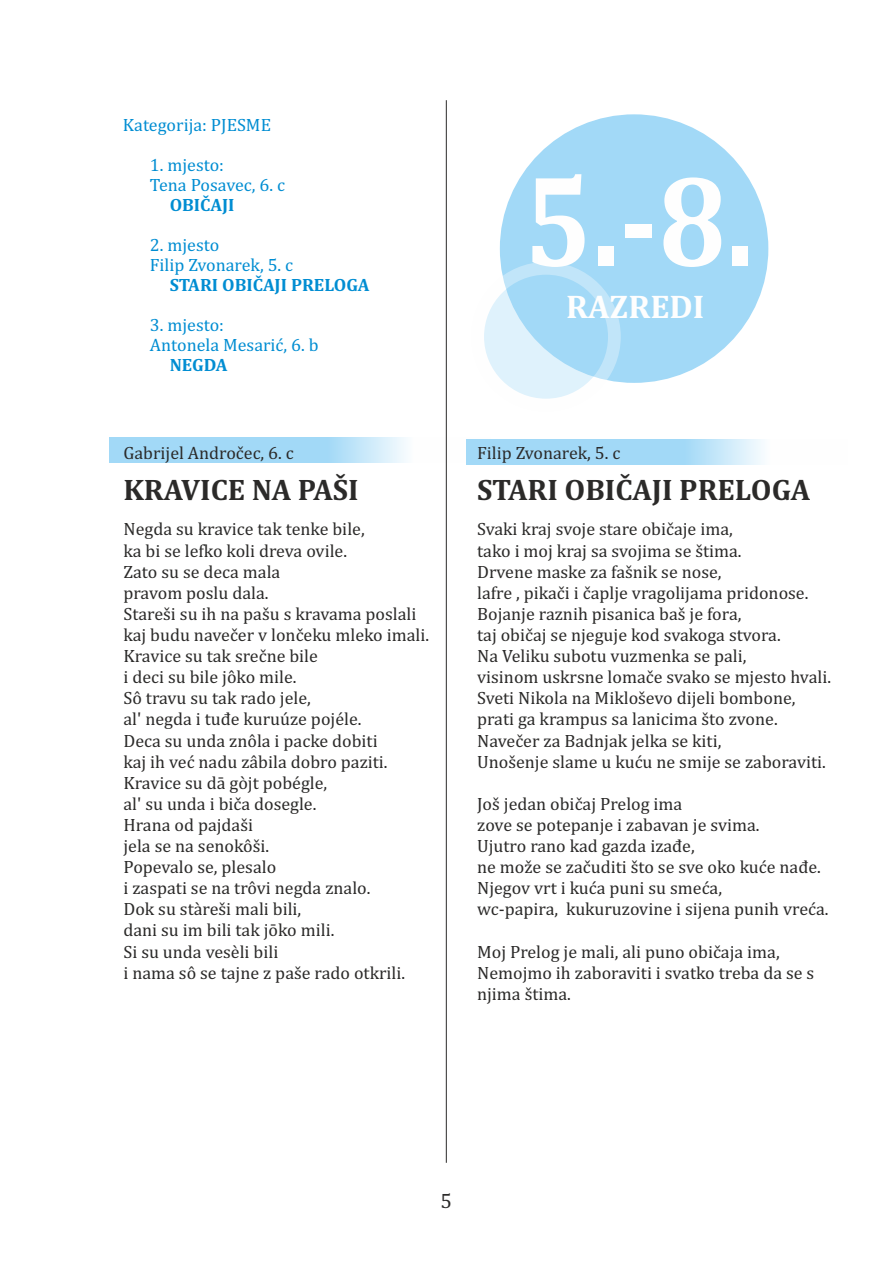
<style>
.page{position:relative;width:893px;height:1263px;background:#fff}
.page>*{position:absolute;margin:0;border:0;box-sizing:border-box;transform-origin:0 0}
.t1{font:700 131.25px "Cambria";color:#fefefe;scale:.88 1}
.t2{font:700 33.15px "Cambria";color:#fefefe}
.t3{font:700 30px "Cambria";color:#2b2a29}
.t4{font:21px "Cambria";color:#2b2a29}
.t5{font:18px/21.1px "Cambria";color:#2b2a29}
.t6{font:18px "Cambria";color:#008dd2}
.t7{font:700 18px "Cambria";color:#008dd2}
</style>
<div class="page">
<svg style="left:110px;top:437px;width:336px;height:25px;fill:#a2d9f7"></svg>
<svg style="left:466px;top:439px;width:296px;height:25px;fill:#a2d9f7"></svg>
<hr style="left:446px;top:100px;width:1px;height:1063px;background:#2b2a29">
<div style="left:500px;top:114px;width:268px;height:269px;background:#a2d9f7;border-radius:50%"></div>
<svg style="left:471px;top:262px;width:150px;height:149px"></svg>
<p class="t6" style="left:123px;top:117px;width:150px">Kategorija: PJESME</p>
<p class="t6" style="left:150px;top:157px;width:76px">1. mjesto:</p>
<p class="t6" style="left:150px;top:177px;width:137px">Tena Posavec, 6. c</p>
<p class="t7" style="left:170px;top:197px;width:66px">OBIČAJI</p>
<p class="t6" style="left:150px;top:237px;width:71px">2. mjesto</p>
<p class="t6" style="left:150px;top:257px;width:145px">Filip Zvonarek, 5. c</p>
<p class="t7" style="left:170px;top:277px;width:201px">STARI OBIČAJI PRELOGA</p>
<p class="t6" style="left:150px;top:317px;width:76px">3. mjesto:</p>
<p class="t6" style="left:150px;top:337px;width:170px">Antonela Mesarić, 6. b</p>
<p class="t7" style="left:170px;top:357px;width:59px">NEGDA</p>
<p class="t5" style="left:123px;top:444px;width:172px">Gabrijel Andročec, 6. c</p>
<h3 class="t3" style="left:123px;top:476px;width:237px">KRAVICE NA PAŠI</h3>
<p class="t5" style="left:123px;top:520px;width:243px">Negda su kravice tak tenke bile, ka bi se lefko koli dreva ovile.</p>
<p class="t5" style="left:123px;top:583px;width:307px">pravom poslu dala.<br>Stareši su ih na pašu s kravama poslali kaj budu navečer v lončeku mleko imali.<br>Kravice su tak srečne bile<br>i deci su bile jôko mile.<br>Sô travu su tak rado jele,</p>
<p class="t5" style="left:123px;top:731px;width:266px">Deca su unda znôla i packe dobiti kaj ih većnadu zâbila dobro paziti.</p>
<p class="t5" style="left:123px;top:794px;width:194px">al' su unda i biča dosegle.</p>
<p class="t5" style="left:123px;top:562px;width:158px">Zato su se deca mala</p>
<p class="t5" style="left:123px;top:710px;width:239px">al' negda i tuđe kuruúze pojéle.</p>
<p class="t5" style="left:123px;top:773px;width:205px">Kravice su dāgòjt pobégle,</p>
<p class="t5" style="left:123px;top:815px;width:131px">Hrana od pajdaši</p>
<p class="t5" style="left:123px;top:836px;width:154px">jela se na senokôši.<br>Popevalo se, plesalo</p>
<p class="t5" style="left:123px;top:879px;width:249px">i zaspati se na trôvi negda znalo.<br>Dok su stàreši mali bili,</p>
<p class="t5" style="left:123px;top:921px;width:212px">dani su im bili tak jōko mili.</p>
<p class="t5" style="left:123px;top:942px;width:156px">Si su unda vesèli bili</p>
<p class="t5" style="left:123px;top:963px;width:283px">i nama sô se tajne z paše rado otkrili.</p>
<h1 class="t1" style="left:523px;top:164px;width:263px">5.-8.</h1>
<h2 class="t2" style="left:566px;top:292px;width:140px">RAZREDI</h2>
<p class="t5" style="left:477px;top:444px;width:145px">Filip Zvonarek, 5. c</p>
<h3 class="t3" style="left:477px;top:476px;width:335px">STARI OBIČAJI PRELOGA</h3>
<p class="t5" style="left:477px;top:520px;width:257px">Svaki kraj svoje stare običaje ima,</p>
<p class="t5" style="left:477px;top:562px;width:246px">Drvene maske za fašnik se nose,</p>
<p class="t5" style="left:477px;top:541px;width:266px">tako i moj kraj sa svojima se štima.</p>
<p class="t5" style="left:477px;top:583px;width:333px">lafre , pikači i čaplje vragolijama pridonose.</p>
<p class="t5" style="left:477px;top:604px;width:266px">Bojanje raznih pisanica bašje fora,</p>
<p class="t5" style="left:477px;top:625px;width:355px">taj običaj se njeguje kod svakoga stvora.<br>Na Veliku subotu vuzmenka se pali,<br>visinom uskrsne lomače svako se mjesto hvali.</p>
<p class="t5" style="left:477px;top:689px;width:320px">Sveti Nikola na Mikloševo dijeli bombone,</p>
<p class="t5" style="left:477px;top:710px;width:302px">prati ga krampus sa lanicima što zvone.</p>
<p class="t5" style="left:477px;top:731px;width:246px">Navečer za Badnjak jelka se kiti,</p>
<p class="t5" style="left:477px;top:752px;width:350px">Unošenje slame u kuću ne smije se zaboraviti.</p>
<p class="t5" style="left:477px;top:794px;width:207px">Jošjedan običaj Prelog ima</p>
<p class="t5" style="left:477px;top:815px;width:284px">zove se potepanje i zabavan je svima.</p>
<p class="t5" style="left:477px;top:836px;width:219px">Ujutro rano kad gazda izađe,</p>
<p class="t5" style="left:477px;top:857px;width:345px">ne može se začuditi što se sve oko kuće nađe.</p>
<p class="t5" style="left:477px;top:879px;width:353px">Njegov vrt i kuća puni su smeća,<br>wc-papira, kukuruzovine i sijena punih vreća.</p>
<p class="t5" style="left:477px;top:942px;width:304px">Moj Prelog je mali, ali puno običaja ima,</p>
<p class="t5" style="left:477px;top:963px;width:339px">Nemojmo ih zaboraviti i svatko treba da se s njima štima.</p>
<p class="t4" style="left:441px;top:1191px;width:13px">5</p>
</div>
